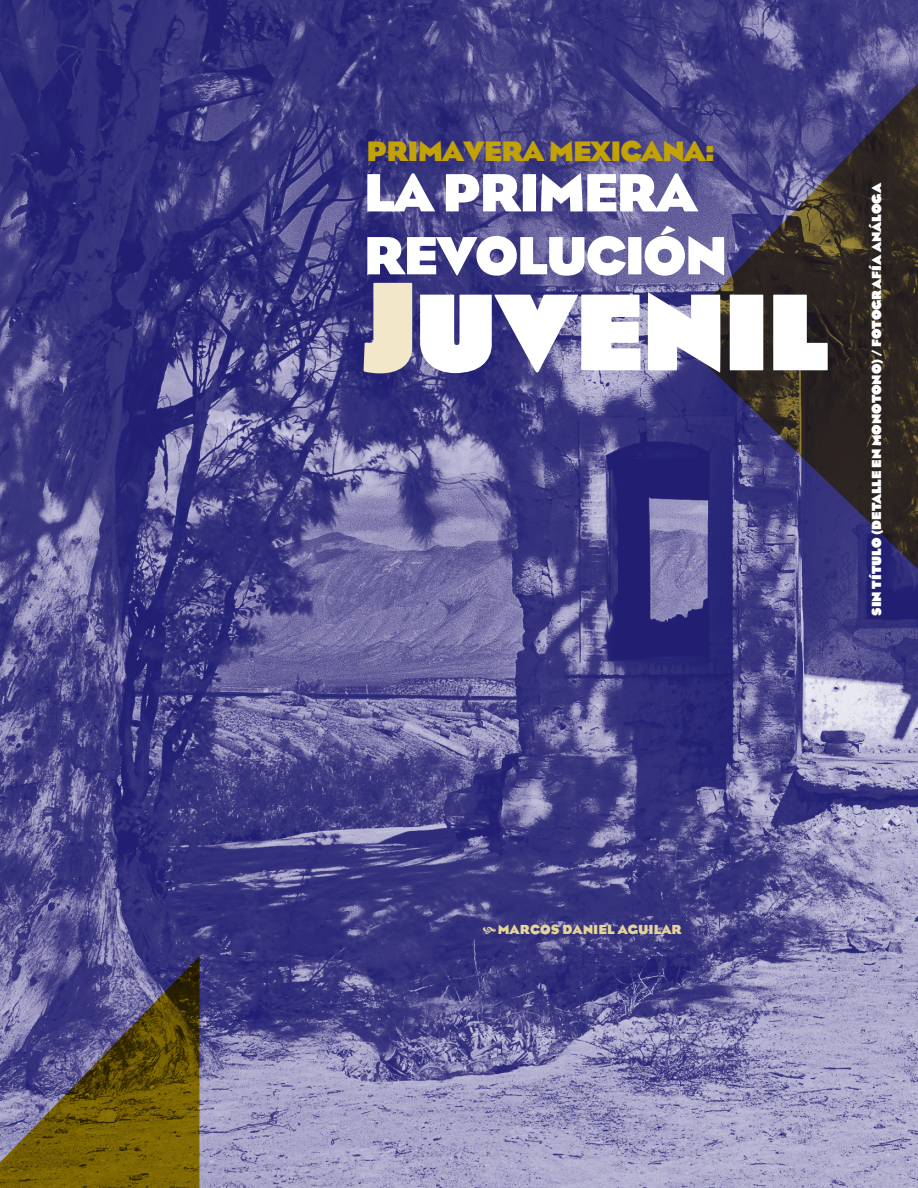
<style>
.page{position:relative;width:918px;height:1188px;background:#fff}
.page>*{position:absolute;margin:0;border:0;box-sizing:border-box;transform-origin:0 0}
.t1{font:900 111.6px "Eagle";letter-spacing:-.03em;color:#fff}
.t2{font:700 55.05px/62.8px "Eagle";letter-spacing:-.04em;color:#fff}
.t3{font:700 29.1px "Eagle";letter-spacing:-.03em;color:#c2a205}
.Cedula{font:900 13.5px "Eagle";color:#fff}
.autores3{font:700 13.5px "Eagle";color:#e6d498}
.s1{font-size:129px;color:#f2e8c9}
</style>
<div class="page">
<img style="left:0;top:0;width:918px;height:1188px">
<svg style="left:0;top:956px;width:199px;height:232px;background:#665947"></svg>
<svg style="left:675px;top:82px;width:243px;height:488px;background:#3f3957"></svg>
<svg style="left:483px;top:927px;width:13px;height:7px"></svg>
<p class="t3" style="left:366px;top:136px;width:350px">PRIMAVERA MEXICANA:</p>
<p class="t2" style="left:363px;top:162px;width:366px">LA PRIMERA<br>REVOLUCIÓN</p>
<p class="t1" style="left:363px;top:268px;width:466px"><span class="s1">J</span>UVENIL</p>
<p class="Cedula" style="left:869px;top:616px;width:435px;rotate:-90deg">SIN TÍTULO (DETALLE EN MONOTONO) / FOTOGRAFÍA ANÁLOGA</p>
<p class="autores3" style="left:498px;top:922px;width:186px">MARCOS DANIEL AGUILAR</p>
</div>
